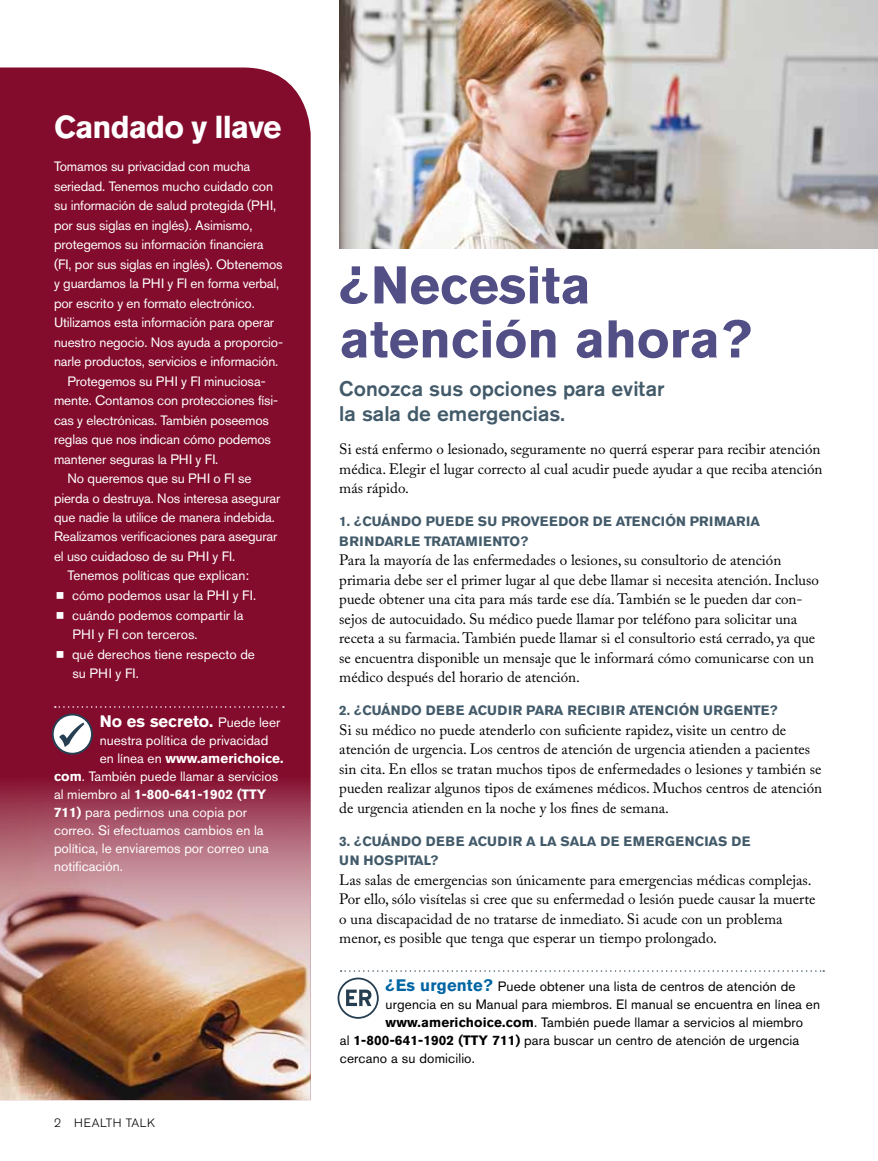
<style>
.page{position:relative;width:878px;height:1161px;background:#fff}
.page>*{position:absolute;margin:0;border:0;box-sizing:border-box;transform-origin:0 0}
.t1{font:700 52.5px/54px "Akzidenz Grotesk BE";color:#524e86}
.t2{font:700 31.5px "Akzidenz Grotesk BE";letter-spacing:-.03em;color:#fff}
.t3{font:500 21px/25.2px "Akzidenz Grotesk BE";color:#425a69}
.t4{font:700 16.5px "Akzidenz Grotesk BE";color:#fff}
.t5{font:15px/19.5px "Adobe Caslon Pro";color:#000}
.t6{font:13.5px "Akzidenz Grotesk BE";letter-spacing:-.01em;color:#fff}
.t7{font:13.5px "Akzidenz Grotesk BE";letter-spacing:.01em;color:#000}
.t8{font:700 13.5px/19.5px "Akzidenz Grotesk BE";color:#425a69}
.t9{font:700 13.5px "Akzidenz Grotesk BE";color:#fff}
.t10{font:300 12px "Akzidenz Grotesk BE";letter-spacing:.05em;color:#000}
.s1{font-weight:400;font-size:13.5px}
.s2{font-weight:400}
.s3{font-weight:700}
.s4{font-weight:700;font-size:16.5px;color:#0065a4}
</style>
<div class="page">
<div style="left:0;top:68px;width:310px;height:710px;background:#830b2c"></div>
<img style="left:0;top:778px;width:310px;height:322px">
<svg style="left:55px;top:706px;width:229px;height:2px"></svg>
<svg style="left:52px;top:714px;width:41px;height:41px"></svg>
<svg style="left:340px;top:970px;width:484px;height:2px"></svg>
<svg style="left:337px;top:978px;width:42px;height:41px"></svg>
<img style="left:340px;top:0;width:538px;height:249px">
<svg style="left:57px;top:592px;width:6px;height:7px"></svg>
<svg style="left:57px;top:612px;width:6px;height:7px"></svg>
<svg style="left:57px;top:651px;width:6px;height:7px"></svg>
<h2 class="t2" style="left:54px;top:109px;width:229px">Candado y llave</h2>
<p class="t6" style="left:54px;top:158px;width:198px">Tomamos su privacidad con mucha</p>
<p class="t6" style="left:54px;top:178px;width:220px">seriedad. Tenemos mucho cuidado con</p>
<p class="t6" style="left:54px;top:197px;width:223px">su información de salud protegida (PHI,</p>
<p class="t6" style="left:54px;top:217px;width:200px">por sus siglas en inglés). Asimismo,</p>
<p class="t6" style="left:54px;top:236px;width:211px">protegemos su información financiera</p>
<p class="t6" style="left:54px;top:256px;width:230px">(FI, por sus siglas en inglés). Obtenemos</p>
<p class="t6" style="left:54px;top:275px;width:227px">y guardamos la PHI y FI en forma verbal,</p>
<p class="t6" style="left:54px;top:295px;width:202px">por escrito y en formato electrónico.</p>
<p class="t6" style="left:54px;top:314px;width:222px">Utilizamos esta información para operar</p>
<p class="t6" style="left:54px;top:334px;width:230px">nuestro negocio. Nos ayuda a proporcio-</p>
<p class="t6" style="left:54px;top:353px;width:226px">narle productos, servicios e información.</p>
<p class="t6" style="left:68px;top:373px;width:200px">Protegemos su PHI y FI minuciosa-</p>
<p class="t6" style="left:54px;top:392px;width:225px">mente. Contamos con protecciones físi-</p>
<p class="t6" style="left:54px;top:412px;width:216px">cas y electrónicas. También poseemos</p>
<p class="t6" style="left:54px;top:431px;width:218px">reglas que nos indican cómo podemos</p>
<p class="t6" style="left:54px;top:451px;width:166px">mantener seguras la PHI y FI.</p>
<p class="t6" style="left:68px;top:470px;width:185px">No queremos que su PHI o FI se</p>
<p class="t6" style="left:54px;top:490px;width:228px">pierda o destruya. Nos interesa asegurar</p>
<p class="t6" style="left:54px;top:509px;width:222px">que nadie la utilice de manera indebida.</p>
<p class="t6" style="left:54px;top:529px;width:225px">Realizamos verificaciones para asegurar</p>
<p class="t6" style="left:54px;top:548px;width:183px">el uso cuidadoso de su PHI y FI.</p>
<p class="t6" style="left:68px;top:568px;width:183px">Tenemos políticas que explican:</p>
<p class="t6" style="left:72px;top:587px;width:185px">cómo podemos usar la PHI y FI.</p>
<p class="t6" style="left:72px;top:607px;width:173px">cuándo podemos compartir la</p>
<p class="t6" style="left:72px;top:626px;width:127px">PHI y FI con terceros.</p>
<p class="t6" style="left:72px;top:646px;width:184px">qué derechos tiene respecto de</p>
<p class="t6" style="left:72px;top:665px;width:68px">su PHI y FI.</p>
<p class="t4" style="left:100px;top:712px;width:182px">No es secreto. <span class="s1">Puede leer</span></p>
<p class="t6" style="left:100px;top:733px;width:170px">nuestra política de privacidad</p>
<p class="t9" style="left:100px;top:751px;width:185px"><span class="s2">en línea en</span> www.americhoice.</p>
<p class="t6" style="left:54px;top:769px;width:226px"><span class="s3">com</span>. También puede llamar a servicios</p>
<p class="t9" style="left:54px;top:787px;width:214px"><span class="s2">al miembro al</span> 1-800-641-1902 (TTY</p>
<p class="t6" style="left:54px;top:805px;width:194px"><span class="s3">711)</span> para pedirnos una copia por</p>
<p class="t6" style="left:54px;top:823px;width:211px">correo. Si efectuamos cambios en la</p>
<p class="t6" style="left:54px;top:841px;width:216px">política, le enviaremos por correo una</p>
<p class="t6" style="left:54px;top:859px;width:70px">notificación.</p>
<p class="t10" style="left:54px;top:1116px;width:103px">2 HEALTH TALK</p>
<h1 class="t1" style="left:339px;top:258px;width:414px">¿Necesita atención ahora?</h1>
<h3 class="t3" style="left:339px;top:376px;width:326px">Conozca sus opciones para evitar la sala de emergencias.</h3>
<p class="t5" style="left:339px;top:439px;width:484px">Si está enfermo o lesionado, seguramente no querrá esperar para recibir atención médica. Elegir el lugar correcto al cual acudir puede ayudar a que reciba atención más rápido.</p>
<p class="t8" style="left:339px;top:512px;width:422px">1. ¿CUÁNDO PUE DE SU PROVEE DOR DE ATE NCIÓN PRIMARIA<br>BR INDARLE TRATAMIENTO?</p>
<p class="t5" style="left:339px;top:550px;width:481px">Para la mayoría de las enfermedades o lesiones, su consultorio de atención primaria debe ser el primer lugar al que debe llamar si necesita atención. Incluso puede obtener una cita para más tarde ese día. También se le pueden dar con&shy;sejos de autocuidado. Su médico puede llamar por teléfono para solicitar una receta a su farmacia. También puede llamar si el consultorio está cerrado, ya que se encuentra disponible un mensaje que le informará cómo comunicarse con un médico después del horario de atención.</p>
<p class="t8" style="left:339px;top:701px;width:107px">2. ¿CUÁNDO DEBE</p>
<p class="t8" style="left:468px;top:701px;width:311px">ACUDIR PARA RECIBIR ATE NCIÓN URGENTE?</p>
<p class="t5" style="left:339px;top:720px;width:484px">Si su médico no puede atenderlo con suficiente rapidez, visite un centro de atención de urgencia. Los centros de atención de urgencia atienden a pacientes sin cita. En ellos se tratan muchos tipos de enfermedades o lesiones y también se pueden realizar algunos tipos de exámenes médicos. Muchos centros de atención de urgencia atienden en la noche y los fines de semana.</p>
<p class="t8" style="left:339px;top:831px;width:107px">3. ¿CUÁNDO DEBE</p>
<p class="t8" style="left:468px;top:831px;width:282px">ACUDIR A LA SALA DE EMERGENCIAS DE</p>
<p class="t8" style="left:339px;top:851px;width:101px">U N H OSPITAL?</p>
<p class="t5" style="left:339px;top:870px;width:478px">Las salas de emergencias son únicamente para emergencias médicas complejas.<br>Por ello, sólo visítelas si cree que su enfermedad o lesión puede causar la muerte o una discapacidad de no tratarse de inmediato. Si acude con un problema menor, es posible que tenga que esperar un tiempo prolongado.</p>
<p class="t7" style="left:385px;top:979px;width:411px"><span class="s4">¿Es urgente?</span> Puede obtener una lista de centros de atención de</p>
<p class="t7" style="left:385px;top:997px;width:436px">urgencia en su Manual para miembros. El manual se encuentra en línea en</p>
<p class="t7" style="left:385px;top:1015px;width:419px"><span class="s3">www.americhoice.com</span>. También puede llamar a servicios al miembro</p>
<p class="t7" style="left:340px;top:1033px;width:461px">al <span class="s3">1-800-641-1902 (TTY 711)</span> para buscar un centro de atención de urgencia</p>
<p class="t7" style="left:340px;top:1051px;width:136px">cercano a su domicilio.</p>
</div>
